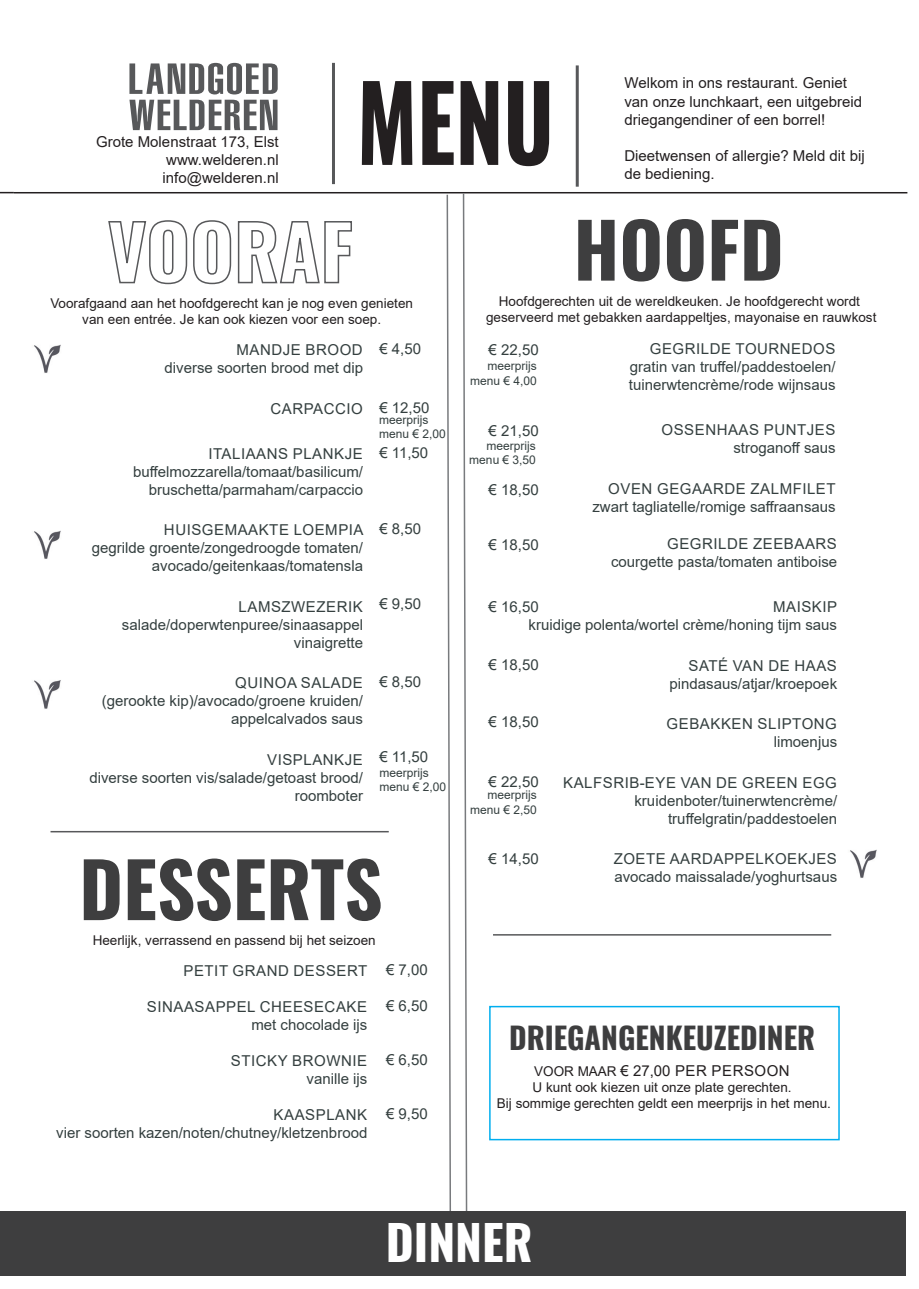
<style>
.page{position:relative;width:919px;height:1289px;background:#fff}
.page>*{position:absolute;margin:0;border:0;box-sizing:border-box;transform-origin:0 0}
.t1{font:700 103.5px "Oswald";color:#231f20;scale:.83 1}
.t2{font:700 75px "Oswald";color:#3e3e3f}
.t3{font:700 48px "Oswald";color:#fff}
.t4{font:700 30px "Oswald";color:#3e3e3f}
.t5{font:15px/18px "Arial";color:#343f3f;text-align:right}
.t6{font:15px/18px "Arial";color:#231f20}
.t7{font:15px/18px "Arial";letter-spacing:.035em;color:#343f3f;text-align:right}
.t8{font:15px "Arial";letter-spacing:.035em;color:#231f20}
.t9{font:13.5px/16.2px "Arial";color:#231f20;text-align:center}
.t10{font:12px/14.4px "Arial";color:#343f3f;text-align:right}
.s1{font-size:13.5px}
</style>
<div class="page">
<svg style="left:0;top:192px;width:14px;height:1px"></svg>
<div style="left:0;top:1211px;width:13px;height:64px;background:#3e3e3f"></div>
<hr style="left:493px;top:934px;width:338px;height:1px;background:#57585a">
<svg style="left:463px;top:194px;width:4px;height:1017px"></svg>
<svg style="left:446px;top:195px;width:5px;height:1016px"></svg>
<hr style="left:14px;top:192px;width:893px;height:1px;background:#231f20">
<div style="left:14px;top:1211px;width:891px;height:64px;background:#3e3e3f"></div>
<svg style="left:108px;top:220px;width:244px;height:65px"></svg>
<hr style="left:50px;top:831px;width:339px;height:1px;background:#57585a">
<div style="left:489px;top:1005px;width:350px;height:135px;border:2px solid #00aeef"></div>
<svg style="left:129px;top:63px;width:149px;height:31px"></svg>
<svg style="left:129px;top:100px;width:148px;height:30px"></svg>
<hr style="left:332px;top:63px;width:3px;height:121px;background:#57585a">
<hr style="left:575px;top:65px;width:3px;height:122px;background:#57585a">
<img style="left:34px;top:530px;width:27px;height:29px">
<img style="left:34px;top:344px;width:27px;height:29px">
<img style="left:34px;top:680px;width:27px;height:29px">
<img style="left:850px;top:849px;width:27px;height:29px">
<p class="t6" style="left:96px;top:133px;width:184px">Grote Molenstraat 173, Elst</p>
<p class="t6" style="left:163px;top:169px;width:118px">info@welderen.nl</p>
<p class="t6" style="left:166px;top:151px;width:114px">www.welderen.nl</p>
<h1 class="t1" style="left:357px;top:69px;width:238px">MENU</h1>
<p class="t6" style="left:624px;top:74px;width:239px">Welkom in ons restaurant. Geniet van onze lunchkaart, een uitgebreid driegangendiner of een borrel!</p>
<p class="t6" style="left:624px;top:146px;width:242px">Dieetwensen of allergie? Meld dit bij de bediening.</p>
<p class="t9" style="left:50px;top:295px;width:364px">Voorafgaand aan het hoofdgerecht kan je nog even genieten van een entrée. Je kan ook kiezen voor een soep.</p>
<p class="t5" style="left:164px;top:341px;width:200px">MANDJE BROOD<br>diverse soorten brood met dip</p>
<p class="t7" style="left:270px;top:399px;width:94px">CARPACCIO</p>
<p class="t5" style="left:133px;top:444px;width:231px">ITALIAANS PLANKJE buffelmozzarella/tomaat/basilicum/ bruschetta/parmaham/carpaccio</p>
<p class="t5" style="left:92px;top:521px;width:273px">HUISGEMAAKTE LOEMPIA<br>gegrilde groente/zongedroogde tomaten/ avocado/geitenkaas/tomatensla</p>
<p class="t5" style="left:122px;top:597px;width:243px">LAMSZWEZERIK salade/doperwtenpuree/sinaasappel vinaigrette</p>
<p class="t5" style="left:102px;top:674px;width:262px">QUINOA SALADE<br>(gerookte kip)/avocado/groene kruiden/ appelcalvados saus</p>
<p class="t5" style="left:89px;top:750px;width:275px">VISPLANKJE<br>diverse soorten vis/salade/getoast brood/ roomboter</p>
<p class="t5" style="left:379px;top:340px;width:43px">€ 4,50</p>
<p class="t5" style="left:379px;top:398px;width:52px">€ 12,50</p>
<p class="t5" style="left:379px;top:443px;width:50px">€ 11,50</p>
<p class="t10" style="left:379px;top:412px;width:68px;text-align:left">meerprijs menu € 2,00</p>
<p class="t5" style="left:379px;top:520px;width:43px">€ 8,50</p>
<p class="t5" style="left:379px;top:595px;width:43px">€ 9,50</p>
<p class="t5" style="left:379px;top:673px;width:43px">€ 8,50</p>
<p class="t5" style="left:379px;top:748px;width:50px">€ 11,50</p>
<p class="t10" style="left:379px;top:765px;width:68px;text-align:left">meerprijs menu € 2,00</p>
<h2 class="t2" style="left:79px;top:850px;width:305px">DESSERTS</h2>
<p class="t9" style="left:93px;top:931px;width:284px">Heerlijk, verrassend en passend bij het seizoen</p>
<p class="t7" style="left:183px;top:961px;width:185px">PETIT GRAND DESSERT</p>
<p class="t7" style="left:147px;top:997px;width:222px">SINAASAPPEL CHEESECAKE met chocolade ijs</p>
<p class="t7" style="left:231px;top:1051px;width:138px">STICKY BROWNIE vanille ijs</p>
<p class="t5" style="left:56px;top:1105px;width:312px">KAASPLANK<br>vier soorten kazen/noten/chutney/kletzenbrood</p>
<p class="t5" style="left:386px;top:960px;width:43px">€ 7,00</p>
<p class="t5" style="left:386px;top:996px;width:43px">€ 6,50</p>
<p class="t5" style="left:386px;top:1050px;width:43px">€ 6,50</p>
<p class="t5" style="left:386px;top:1104px;width:43px">€ 9,50</p>
<h2 class="t2" style="left:573px;top:211px;width:212px">HOOFD</h2>
<p class="t9" style="left:486px;top:292px;width:392px">Hoofdgerechten uit de wereldkeuken. Je hoofdgerecht wordt geserveerd met gebakken aardappeltjes, mayonaise en rauwkost</p>
<p class="t5" style="left:488px;top:341px;width:52px">€ 22,50</p>
<p class="t10" style="left:470px;top:358px;width:68px">meerprijs menu € 4,00</p>
<p class="t5" style="left:488px;top:422px;width:52px">€ 21,50</p>
<p class="t10" style="left:469px;top:438px;width:68px">meerprijs menu € 3,50</p>
<p class="t5" style="left:488px;top:480px;width:52px">€ 18,50</p>
<p class="t5" style="left:628px;top:340px;width:208px;text-align:justify;text-indent:21px">GEGRILDE TOURNEDOS gratin van truffel/paddestoelen/ tuinerwtencrème/rode wijnsaus</p>
<p class="t7" style="left:661px;top:421px;width:176px">OSSENHAAS PUNTJES stroganoff saus</p>
<p class="t5" style="left:592px;top:479px;width:245px">OVEN GEGAARDE ZALMFILET zwart tagliatelle/romige saffraansaus</p>
<p class="t5" style="left:611px;top:534px;width:227px">GEGRILDE ZEEBAARS courgette pasta/tomaten antiboise</p>
<p class="t5" style="left:528px;top:597px;width:310px">MAISKIP<br>kruidige polenta/wortel crème/honing tijm saus</p>
<p class="t5" style="left:669px;top:656px;width:169px">SATÉ VAN DE HAAS pindasaus/atjar/kroepoek</p>
<p class="t7" style="left:666px;top:714px;width:172px">GEBAKKEN SLIPTONG limoenjus</p>
<p class="t5" style="left:563px;top:773px;width:275px">KALFSRIB-EYE VAN DE GREEN EGG kruidenboter/tuinerwtencrème/ truffelgratin/paddestoelen</p>
<p class="t5" style="left:613px;top:849px;width:225px;text-align:left">ZOETE AARDAPPELKOEKJES avocado maissalade/yoghurtsaus</p>
<p class="t5" style="left:488px;top:536px;width:52px">€ 18,50</p>
<p class="t5" style="left:488px;top:597px;width:52px">€ 16,50</p>
<p class="t5" style="left:488px;top:656px;width:52px">€ 18,50</p>
<p class="t5" style="left:488px;top:713px;width:52px">€ 18,50</p>
<p class="t5" style="left:488px;top:773px;width:52px">€ 22,50</p>
<p class="t10" style="left:470px;top:788px;width:68px">meerprijs menu € 2,50</p>
<p class="t5" style="left:488px;top:849px;width:52px">€ 14,50</p>
<h3 class="t4" style="left:509px;top:1022px;width:307px">DRIEGANGENKEUZEDINER</h3>
<p class="t8" style="left:534px;top:1060px;width:257px"><span class="s1">VOOR MAAR</span> € 27,00 PER PERSOON</p>
<p class="t9" style="left:497px;top:1079px;width:335px">U kunt ook kiezen uit onze plate gerechten.<br>Bij sommige gerechten geldt een meerprijs in het menu.</p>
<h3 class="t3" style="left:385px;top:1216px;width:148px">DINNER</h3>
</div>
